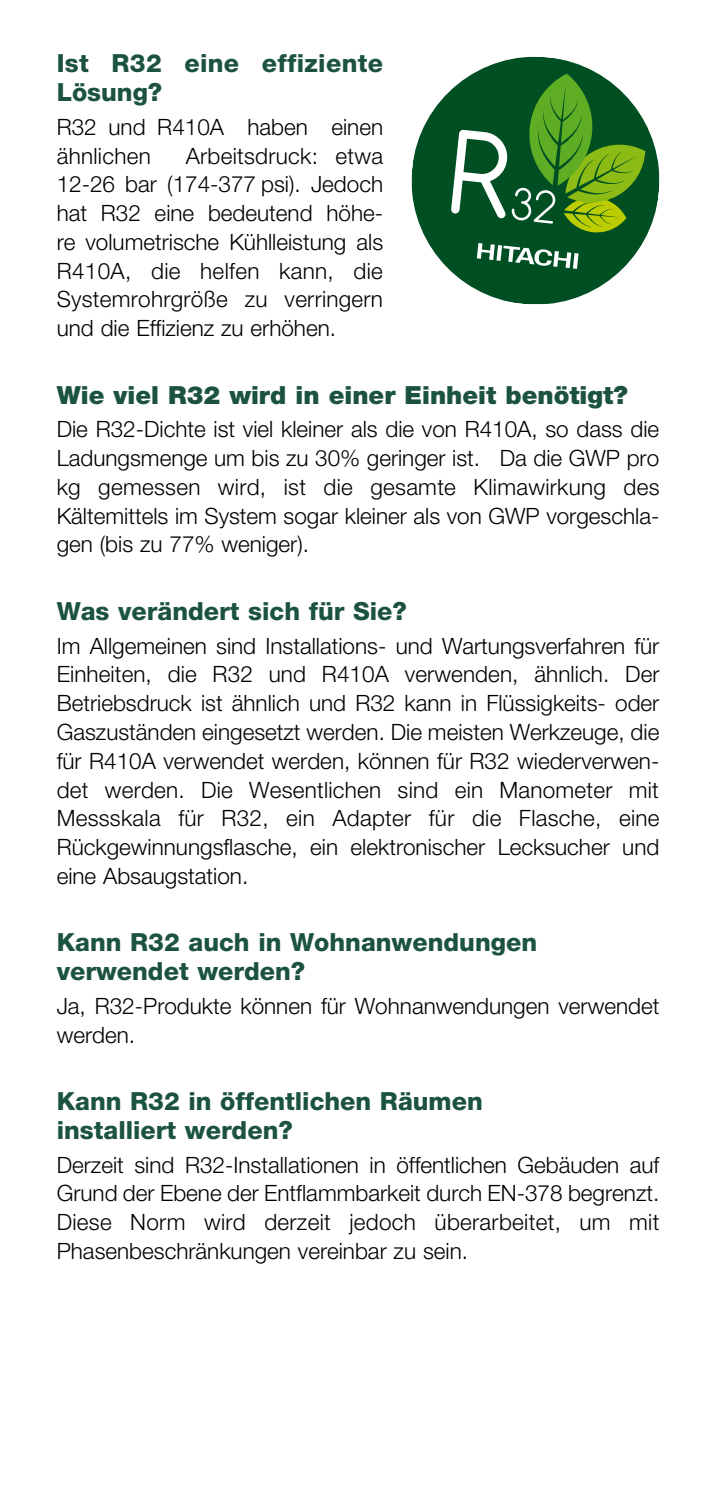
<style>
.page{position:relative;width:709px;height:1489px;background:#fff}
.page>*{position:absolute;margin:0;border:0;box-sizing:border-box;transform-origin:0 0}
.t1{font:800 25px/28.8px "Helvetica Neue LT Pro";color:#1c5240}
.t2{font:900 25px "Helvetica Neue LT Pro";color:#1c5240}
.t3{font:300 22.5px/28.8px "Helvetica Neue LT Pro";color:#000;text-align:justify}
</style>
<div class="page">
<svg style="left:411px;top:57px;width:248px;height:247px;fill:#004f23"></svg>
<svg style="left:477px;top:243px;width:101px;height:26px"></svg>
<svg style="left:451px;top:74px;width:194px;height:159px;background:#3d7e37"></svg>
<p class="t1" style="left:57px;top:49px;width:328px">Ist R32 eine effiziente<br>Lösung?</p>
<p class="t3" style="left:57px;top:112px;width:328px">R32 und R410A haben einen ähnlichen</p>
<p class="t3" style="left:57px;top:141px;width:328px;text-indent:129px">Arbeitsdruck: etwa 12-26 bar (174-377 psi). Jedoch hat R32 eine bedeutend höhe&shy;re volumetrische Kühlleistung als R410A, die helfen kann, die Systemrohrgröße zu verringern und die Effizienz zu erhöhen.</p>
<p class="t2" style="left:57px;top:380px;width:572px">Wie viel R32 wird in einer Einheit benötigt?</p>
<p class="t3" style="left:57px;top:414px;width:604px">Die R32-Dichte ist viel kleiner als die von R410A, so dass die Ladungsmenge um bis zu 30% geringer ist. Da die GWP pro kg gemessen wird, ist die gesamte Klimawirkung des Kältemittels im System sogar kleiner als von GWP vorgeschla&shy;gen (bis zu 77% weniger).</p>
<p class="t1" style="left:57px;top:596px;width:351px">Was verändert sich für Sie?</p>
<p class="t3" style="left:57px;top:630px;width:604px">Im Allgemeinen sind Installations- und Wartungsverfahren für Einheiten, die R32 und R410A verwenden, ähnlich. Der Betriebsdruck ist ähnlich und R32 kann in Flüssigkeits- oder Gaszuständen eingesetzt werden. Die meisten Werkzeuge, die für R410A verwendet werden, können für R32 wiederverwen&shy;det werden. Die Wesentlichen sind ein Manometer mit Messskala für R32, ein Adapter für die Flasche, eine Rückgewinnungsflasche, ein elektronischer Lecksucher und eine Absaugstation.</p>
<p class="t1" style="left:57px;top:927px;width:482px">Kann R32 auch in Wohnanwendungen verwendet werden?</p>
<p class="t3" style="left:57px;top:990px;width:604px">Ja, R32-Produkte können für Wohnanwendungen verwendet werden.</p>
<p class="t1" style="left:57px;top:1086px;width:427px">Kann R32 in öffentlichen Räumen installiert werden?</p>
<p class="t3" style="left:57px;top:1149px;width:604px">Derzeit sind R32-Installationen in öffentlichen Gebäuden auf Grund der Ebene der Entflammbarkeit durch EN-378 begrenzt.<br>Diese Norm wird derzeit jedoch überarbeitet, um mit Phasenbeschränkungen vereinbar zu sein.</p>
</div>
